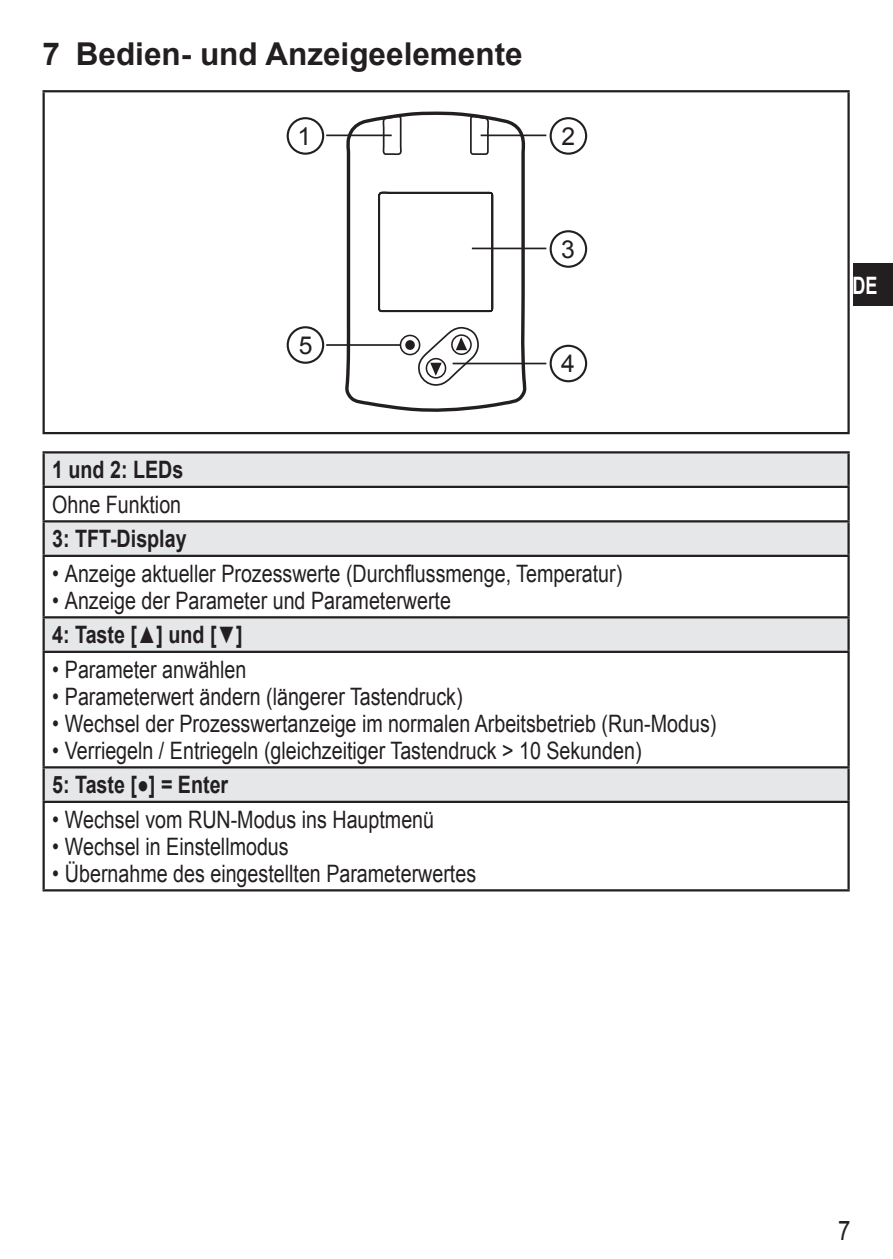
<style>
.page{position:relative;width:893px;height:1259px;background:#fff}
.page>*{position:absolute;margin:0;border:0;box-sizing:border-box;transform-origin:0 0}
.t1{font:700 31.5px "Arial";color:#231f20}
.t2{font:27px "Arial";color:#231f20;scale:.82 1}
.t3{font:24.75px "Arial";color:#231f20}
.t4{font:24px/34.5px "Arial";color:#231f20;scale:.82 1}
.t5{font:700 24px "Arial";color:#231f20;scale:.82 1}
.t6{font:700 24px "Arial";color:#fff;scale:.75 1}
.s1{font-weight:700}
</style>
<div class="page">
<div style="left:853px;top:264px;width:40px;height:42px;background:#231f20"></div>
<hr style="left:43px;top:90px;width:807px;height:2px;background:#231f20">
<hr style="left:43px;top:92px;width:2px;height:340px;background:#231f20">
<hr style="left:847px;top:92px;width:3px;height:340px;background:#231f20">
<hr style="left:43px;top:432px;width:807px;height:2px;background:#231f20">
<svg style="left:344px;top:111px;width:184px;height:301px"></svg>
<svg style="left:377px;top:190px;width:117px;height:123px"></svg>
<svg style="left:469px;top:114px;width:21px;height:42px"></svg>
<svg style="left:380px;top:115px;width:23px;height:42px"></svg>
<svg style="left:417px;top:326px;width:65px;height:65px"></svg>
<div style="left:426px;top:358px;width:20px;height:20px;border:2px solid #231f20;border-radius:50%"></div>
<div style="left:400px;top:335px;width:20px;height:20px;border:2px solid #231f20;border-radius:50%"></div>
<div style="left:406px;top:341px;width:8px;height:8px;background:#231f20;border-radius:50%"></div>
<div style="left:405px;top:340px;width:10px;height:10px;border:2px solid #231f20;border-radius:50%"></div>
<div style="left:550px;top:230px;width:37px;height:38px;border:2px solid #231f20;border-radius:50%"></div>
<div style="left:287px;top:117px;width:37px;height:38px;border:2px solid #231f20;border-radius:50%"></div>
<div style="left:550px;top:117px;width:37px;height:38px;border:2px solid #231f20;border-radius:50%"></div>
<div style="left:550px;top:345px;width:37px;height:37px;border:2px solid #231f20;border-radius:50%"></div>
<div style="left:287px;top:326px;width:37px;height:38px;border:2px solid #231f20;border-radius:50%"></div>
<hr style="left:326px;top:344px;width:74px;height:2px;background:#231f20">
<hr style="left:453px;top:363px;width:93px;height:1px;background:#231f20">
<hr style="left:472px;top:248px;width:74px;height:1px;background:#231f20">
<hr style="left:326px;top:134px;width:66px;height:2px;background:#231f20">
<hr style="left:481px;top:134px;width:65px;height:2px;background:#231f20">
<svg style="left:45px;top:453px;width:802px;height:347px"></svg>
<hr style="left:43px;top:451px;width:807px;height:2px;background:#231f20">
<hr style="left:43px;top:453px;width:2px;height:33px;background:#231f20">
<hr style="left:847px;top:453px;width:3px;height:33px;background:#231f20">
<hr style="left:43px;top:486px;width:807px;height:2px;background:#231f20">
<hr style="left:43px;top:488px;width:2px;height:32px;background:#231f20">
<hr style="left:847px;top:488px;width:3px;height:32px;background:#231f20">
<hr style="left:43px;top:520px;width:807px;height:2px;background:#231f20">
<hr style="left:43px;top:522px;width:2px;height:33px;background:#231f20">
<hr style="left:847px;top:522px;width:3px;height:33px;background:#231f20">
<hr style="left:43px;top:555px;width:807px;height:2px;background:#231f20">
<hr style="left:43px;top:557px;width:2px;height:59px;background:#231f20">
<hr style="left:847px;top:557px;width:3px;height:59px;background:#231f20">
<hr style="left:43px;top:616px;width:807px;height:2px;background:#231f20">
<hr style="left:43px;top:618px;width:2px;height:33px;background:#231f20">
<hr style="left:847px;top:618px;width:3px;height:33px;background:#231f20">
<hr style="left:43px;top:651px;width:807px;height:2px;background:#231f20">
<hr style="left:43px;top:653px;width:2px;height:113px;background:#231f20">
<hr style="left:847px;top:653px;width:3px;height:113px;background:#231f20">
<hr style="left:43px;top:766px;width:807px;height:2px;background:#231f20">
<hr style="left:43px;top:768px;width:2px;height:32px;background:#231f20">
<hr style="left:847px;top:768px;width:3px;height:32px;background:#231f20">
<hr style="left:43px;top:800px;width:807px;height:3px;background:#231f20">
<hr style="left:43px;top:803px;width:2px;height:86px;background:#231f20">
<hr style="left:847px;top:803px;width:3px;height:86px;background:#231f20">
<hr style="left:43px;top:889px;width:807px;height:2px;background:#231f20">
<h1 class="t1" style="left:43px;top:33px;width:482px">7 Bedien- und Anzeigeelemente</h1>
<p class="t3" style="left:298px;top:120px;width:15px">1</p>
<p class="t3" style="left:562px;top:120px;width:15px">2</p>
<p class="t3" style="left:299px;top:329px;width:15px">5</p>
<p class="t3" style="left:561px;top:233px;width:15px">3</p>
<p class="t3" style="left:561px;top:347px;width:15px">4</p>
<p class="t5" style="left:52px;top:454px;width:162px">1 und 2: LEDs</p>
<p class="t4" style="left:52px;top:487px;width:159px">Ohne Funktion</p>
<p class="t5" style="left:52px;top:523px;width:166px">3: TFT-Display</p>
<p class="t4" style="left:52px;top:556px;width:697px">• Anzeige aktueller Prozesswerte (Durchflussmenge, Temperatur)</p>
<p class="t4" style="left:52px;top:583px;width:488px">• Anzeige der Parameter und Parameterwerte<br><span class="s1">4: Taste [</span>▲<span class="s1">] und [</span>▼<span class="s1">]</span></p>
<p class="t4" style="left:52px;top:652px;width:238px">• Parameter anwählen</p>
<p class="t4" style="left:52px;top:679px;width:502px">• Parameterwert ändern (längerer Tastendruck)</p>
<p class="t4" style="left:52px;top:706px;width:812px">• Wechsel der Prozesswertanzeige im normalen Arbeitsbetrieb (Run-Modus)</p>
<p class="t4" style="left:52px;top:733px;width:720px">• Verriegeln / Entriegeln (gleichzeitiger Tastendruck &gt; 10 Sekunden)</p>
<p class="t5" style="left:52px;top:769px;width:216px">5: Taste [●] = Enter</p>
<p class="t4" style="left:52px;top:802px;width:467px">• Wechsel vom RUN-Modus ins Hauptmenü</p>
<p class="t4" style="left:52px;top:829px;width:290px">• Wechsel in Einstellmodus</p>
<p class="t4" style="left:52px;top:856px;width:519px">• Übernahme des eingestellten Parameterwertes</p>
<p class="t6" style="left:853px;top:269px;width:35px">DE</p>
<p class="t2" style="left:838px;top:1213px;width:17px">7</p>
</div>
